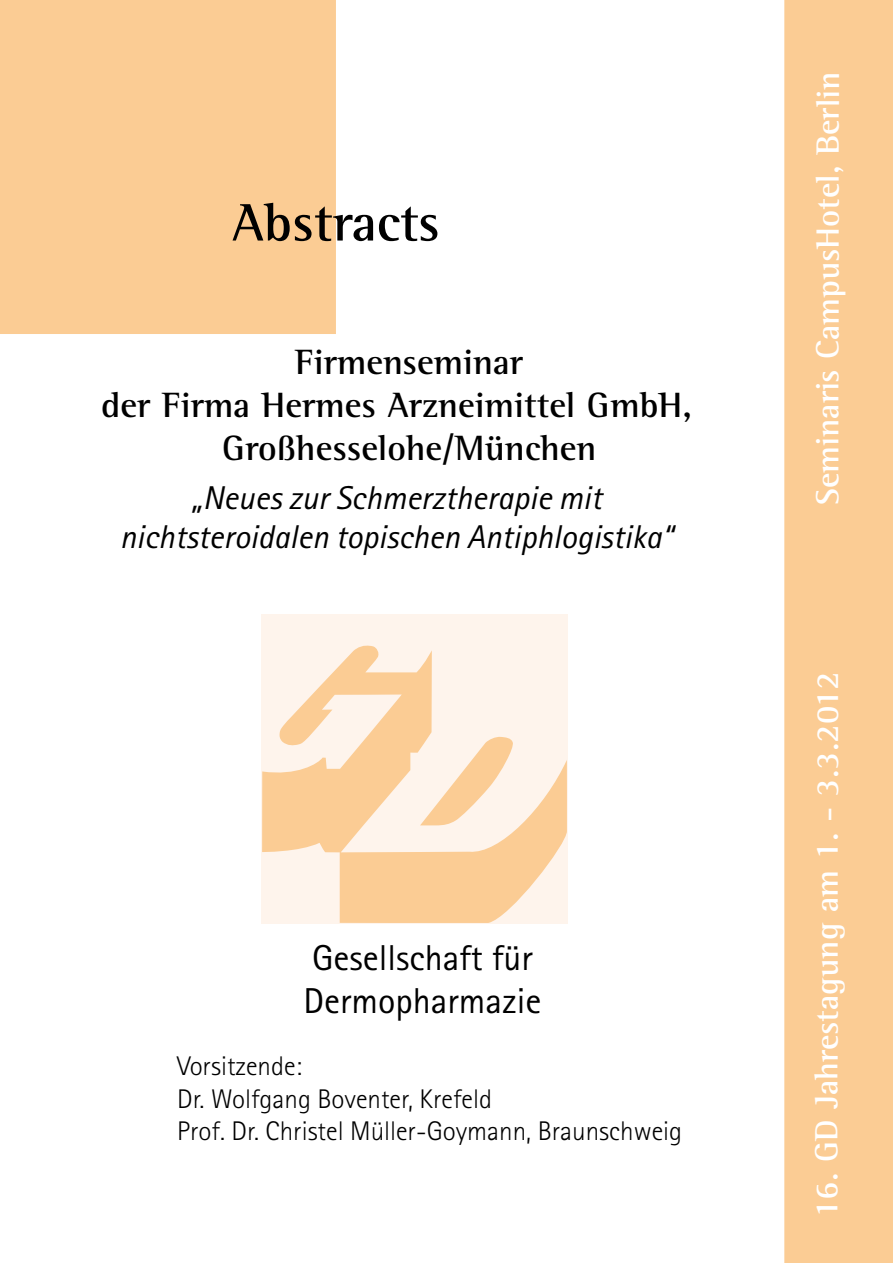
<style>
.page{position:relative;width:893px;height:1263px;background:#fff}
.page>*{position:absolute;margin:0;border:0;box-sizing:border-box;transform-origin:0 0}
.t1{font:700 54px "Agfa Rotis Semi Serif";color:#000}
.t2{font:700 36px "Agfa Rotis Semi Serif";color:#000}
.t3{font:36px/43.2px "Agfa Rotis Sans Serif";color:#000}
.t4{font:italic 33px/39.6px "Agfa Rotis Sans Serif";color:#000;text-align:center}
.t5{font:700 33px "Agfa Rotis Semi Serif";color:#fff}
.t6{font:300 27px/32.4px "Agfa Rotis Sans Serif";color:#000}
</style>
<div class="page">
<div style="left:0;top:0;width:336px;height:334px;background:#fbcc94"></div>
<div style="left:784px;top:0;width:109px;height:1263px;background:#fbcc94"></div>
<div style="left:261px;top:614px;width:307px;height:310px;background:#fef4ec"></div>
<svg style="left:262px;top:645px;width:305px;height:278px"></svg>
<svg style="left:420px;top:736px;width:94px;height:89px"></svg>
<h1 class="t1" style="left:232px;top:190px;width:209px">Abstracts</h1>
<h2 class="t2" style="left:295px;top:340px;width:230px">Firmenseminar</h2>
<h2 class="t2" style="left:101px;top:383px;width:592px">der Firma Hermes Arzneimittel GmbH,</h2>
<h2 class="t2" style="left:222px;top:426px;width:376px">Großhesselohe/München</h2>
<p class="t4" style="left:120px;top:478px;width:555px">„Neues zur Schmerztherapie mit nichtsteroidalen topischen Antiphlogistika“</p>
<h2 class="t3" style="left:303px;top:936px;width:239px">Gesellschaft für<br>Dermopharmazie</h2>
<p class="t6" style="left:177px;top:1050px;width:506px">Vorsitzende:<br>Dr. Wolfgang Boventer, Krefeld<br>Prof. Dr. Christel Müller-Goymann, Braunschweig</p>
<p class="t5" style="left:808px;top:505px;width:435px;rotate:-90deg">Seminaris CampusHotel, Berlin</p>
<p class="t5" style="left:807px;top:1218px;width:548px;rotate:-90deg">16. GD Jahrestagung am 1. - 3.3.2012</p>
</div>
